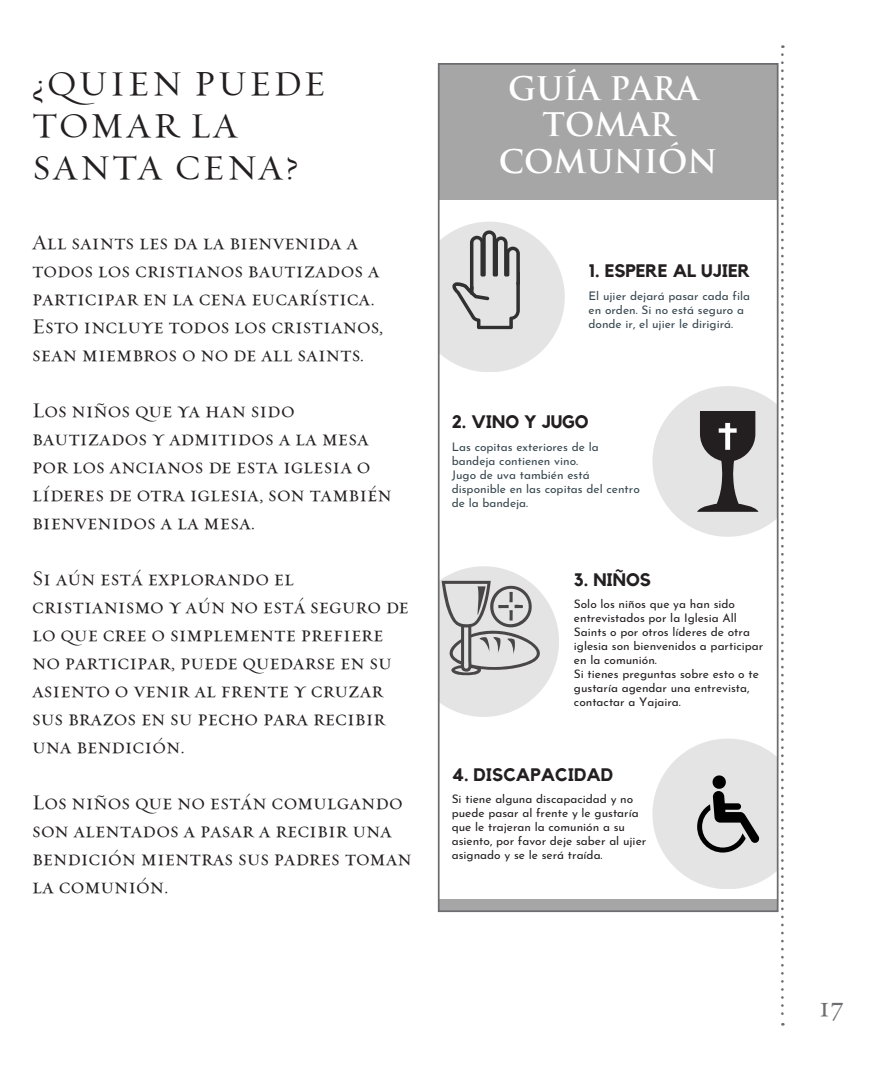
<style>
.page{position:relative;width:882px;height:1071px;background:#fff}
.page>*{position:absolute;margin:0;border:0;box-sizing:border-box;transform-origin:0 0}
.Headlines{font:35px "Requiem Text HTF Small Caps";letter-spacing:.06em;color:#231f20}
.t1{font:700 31.68px/36.4px "Trajan Pro";color:#fff;text-align:center}
.t2{font:28px "Requiem Text HTF Small Caps";color:#6c6d70}
.Notes_to_Congregation{font:21px/28px "Requiem Text HTF Small Caps";color:#231f20}
.t3{font:700 18.03px "Kollektif";color:#231f20}
.t4{font:11.9px/14px "Josefin Sans";color:#231f20}
.t5{font:11.9px/14px "Josefin Sans";color:#37474f}
</style>
<div class="page">
<div style="left:439px;top:64px;width:339px;height:136px;background:#a6a6a6"></div>
<div style="left:439px;top:899px;width:339px;height:12px;background:#a6a6a6"></div>
<svg style="left:652px;top:55px;width:132px;height:971px"></svg>
<svg style="left:441px;top:566px;width:118px;height:151px"></svg>
<svg style="left:441px;top:222px;width:124px;height:150px"></svg>
<div style="left:438px;top:63px;width:341px;height:849px;border:2px solid #6c6d70"></div>
<p class="Headlines" style="left:32px;top:63px;width:295px">¿QUIEN PUEDE</p>
<p class="Headlines" style="left:32px;top:105px;width:207px">TOMAR LA</p>
<p class="Headlines" style="left:32px;top:147px;width:268px">SANTA CENA?</p>
<p class="Notes_to_Congregation" style="left:32px;top:229px;width:353px">All saints les da la bienvenida a todos los cristianos bautizados a participar en la cena eucarística.<br>Esto incluye todos los cristianos, sean miembros o no de all saints.</p>
<p class="Notes_to_Congregation" style="left:32px;top:397px;width:361px">Los niños que ya han sido bautizados y admitidos a la mesa por los ancianos de esta iglesia o líderes de otra iglesia, son también bienvenidos a la mesa.</p>
<p class="Notes_to_Congregation" style="left:32px;top:565px;width:378px">Si aún está explorando el cristianismo y aún no está seguro de lo que cree o simplemente prefiere no participar, puede quedarse en su asiento o venir al frente y cruzar sus brazos en su pecho para recibir una bendición.</p>
<p class="Notes_to_Congregation" style="left:32px;top:789px;width:381px">Los niños que no están comulgando son alentados a pasar a recibir una bendición mientras sus padres toman la comunión.</p>
<p class="t1" style="left:499px;top:71px;width:220px">GUÍA PARA<br>TOMAR<br>COMUNIÓN</p>
<p class="t3" style="left:589px;top:261px;width:163px">1. ESPERE AL UJIER</p>
<p class="t5" style="left:589px;top:287px;width:163px">El ujier dejará pasar cada fila en orden. Si no está seguro a donde ir, el ujier le dirigirá.</p>
<p class="t3" style="left:452px;top:411px;width:139px">2. VINO Y JUGO</p>
<p class="t5" style="left:452px;top:438px;width:190px">Las copitas exteriores de la bandeja contienen vino.<br>Jugo de uva también está disponible en las copitas del centro de la bandeja.</p>
<p class="t3" style="left:574px;top:569px;width:79px">3. NIÑOS</p>
<p class="t4" style="left:574px;top:596px;width:191px">Solo los niños que ya han sido entrevistados por la Iglesia All<br>Saints o por otros líderes de otra iglesia son bienvenidos a participar en la comunión.<br>Si tienes preguntas sobre esto o te gustaría agendar una entrevista, contactar a Yajaira.</p>
<p class="t3" style="left:452px;top:764px;width:163px">4. DISCAPACIDAD</p>
<p class="t4" style="left:452px;top:791px;width:196px">Si tiene alguna discapacidad y no puede pasar al frente y le gustaría que le trajeran la comunión a su asiento, por favor deje saber al ujier asignado y se le será traída.</p>
<h3 class="t2" style="left:819px;top:990px;width:26px">17</h3>
</div>
